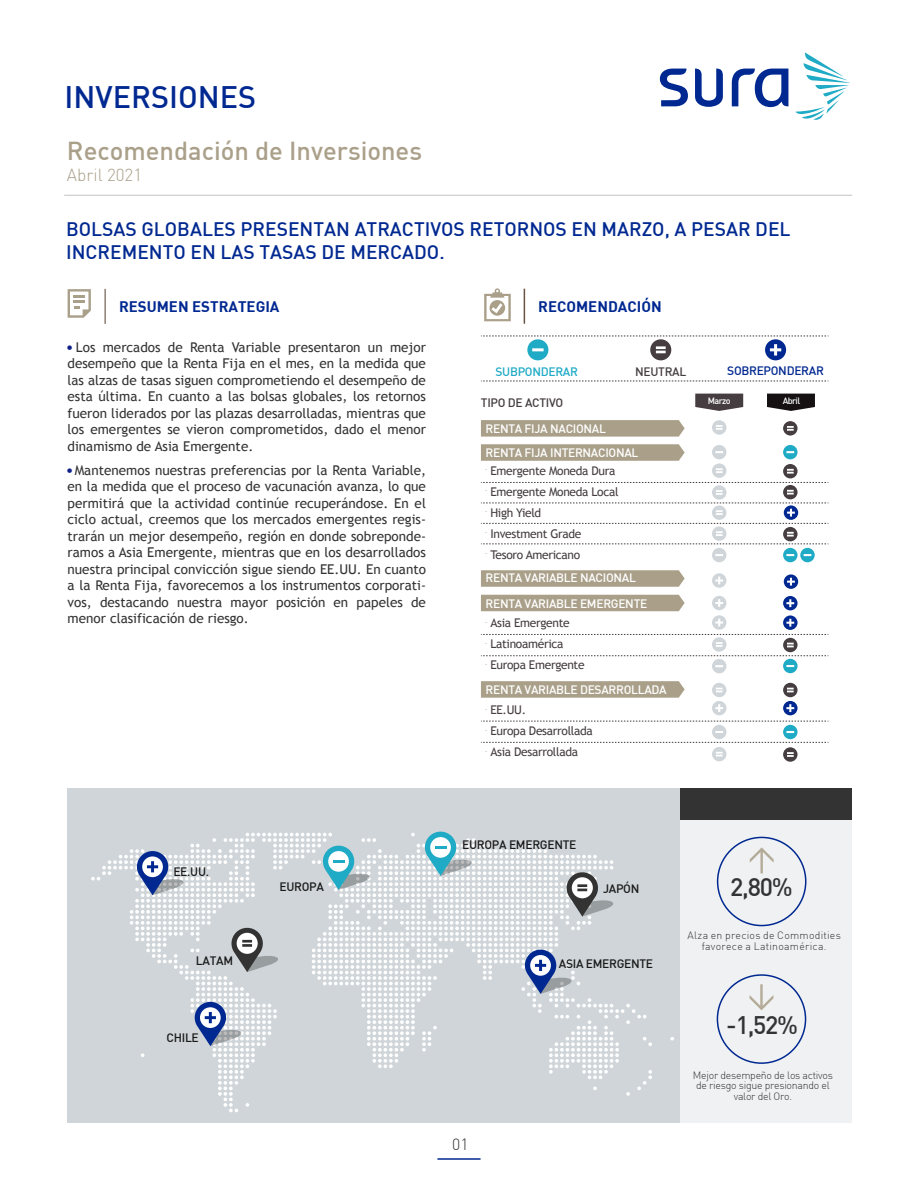
<style>
.page{position:relative;width:918px;height:1188px;background:#fff}
.page>*{position:absolute;margin:0;border:0;box-sizing:border-box;transform-origin:0 0}
.t1{font:500 30.45px "DIN";color:#002891}
.t2{font:500 25.5px "DIN";color:#aaa08a}
.t3{font:500 24.9px "DIN";color:#333}
.t4{font:500 19.2px/23px "DIN";color:#002891}
.t5{font:300 17.1px "DIN";color:#aaa08a}
.t6{font:300 15.9px "DIN";color:#333}
.t7{font:700 15px "DIN";color:#002891}
.t8{font:13.5px/16.5px "Trebuchet MS";color:#333;text-align:justify}
.t9{font:12px "Trebuchet MS";letter-spacing:-.025em;color:#453d40}
.t10{font:500 12px/24.2px "DIN";letter-spacing:-.025em;color:#fff}
.t11{font:500 12px "DIN";letter-spacing:-.025em;color:#1a1a1a}
.t12{font:500 12px "DIN";letter-spacing:-.025em;color:#453d40}
.t13{font:500 12px "DIN";letter-spacing:-.025em;color:#002891}
.t14{font:500 12px "DIN";letter-spacing:-.025em;color:#1faac5}
.t15{font:300 10.5px/10.5px "DIN";letter-spacing:-.025em;color:#333;text-align:center}
.t16{font:300 10.5px/10.5px "DIN";letter-spacing:.025em;color:#333;text-align:center}
.t17{font:500 9px "DIN";letter-spacing:-.065em;color:#fff}
.t18{font:4.5px "Trebuchet MS";color:#453d40}
</style>
<div class="page">
<hr style="left:437px;top:1158px;width:44px;height:2px;background:#002891">
<hr style="left:64px;top:195px;width:788px;height:1px;background:#868686">
<svg style="left:660px;top:69px;width:128px;height:38px"></svg>
<svg style="left:796px;top:53px;width:54px;height:67px"></svg>
<hr style="left:105px;top:289px;width:1px;height:35px;background:#695444">
<svg style="left:68px;top:289px;width:23px;height:29px"></svg>
<div style="left:678px;top:788px;width:174px;height:335px;background:#eff1f2"></div>
<svg style="left:750px;top:984px;width:23px;height:26px"></svg>
<svg style="left:750px;top:847px;width:24px;height:26px"></svg>
<div style="left:717px;top:837px;width:89px;height:89px;border:2px solid #002891;border-radius:50%"></div>
<div style="left:717px;top:974px;width:89px;height:90px;border:2px solid #002891;border-radius:50%"></div>
<hr style="left:524px;top:289px;width:1px;height:35px;background:#695444">
<svg style="left:484px;top:288px;width:27px;height:33px"></svg>
<svg style="left:783px;top:421px;width:15px;height:15px"></svg>
<svg style="left:481px;top:420px;width:204px;height:17px;background:#ada48f"></svg>
<svg style="left:481px;top:570px;width:204px;height:17px;background:#ada48f"></svg>
<svg style="left:481px;top:381px;width:348px;height:1px"></svg>
<svg style="left:695px;top:394px;width:48px;height:17px"></svg>
<svg style="left:767px;top:394px;width:48px;height:17px"></svg>
<svg style="left:481px;top:681px;width:204px;height:17px;background:#ada48f"></svg>
<svg style="left:481px;top:336px;width:348px;height:24px"></svg>
<svg style="left:783px;top:683px;width:15px;height:32px"></svg>
<svg style="left:712px;top:420px;width:14px;height:15px"></svg>
<svg style="left:481px;top:721px;width:348px;height:41px"></svg>
<svg style="left:712px;top:683px;width:14px;height:32px"></svg>
<svg style="left:481px;top:595px;width:348px;height:78px"></svg>
<svg style="left:712px;top:573px;width:14px;height:15px"></svg>
<div style="left:678px;top:788px;width:174px;height:32px;background:#333"></div>
<div style="left:67px;top:788px;width:613px;height:335px;background:#cfd5d9"></div>
<svg style="left:670px;top:1037px;width:4px;height:4px"></svg>
<svg style="left:91px;top:831px;width:561px;height:281px"></svg>
<svg style="left:784px;top:574px;width:14px;height:15px"></svg>
<svg style="left:481px;top:444px;width:348px;height:118px"></svg>
<h1 class="t1" style="left:65px;top:78px;width:193px">INVERSIONES</h1>
<h2 class="t2" style="left:67px;top:134px;width:357px">Recomendación de Inversiones</h2>
<p class="t5" style="left:67px;top:165px;width:77px">Abril 2021</p>
<h3 class="t4" style="left:66px;top:217px;width:726px">BOLSAS GLOBALES PRESENTAN ATRACTIVOS RETORNOS EN MARZO, A PESAR DEL<br>INCREMENTO EN LAS TASAS DE MERCADO.</h3>
<p class="t7" style="left:119px;top:297px;width:162px">RESUMEN ESTRATEGIA</p>
<p class="t8" style="left:68px;top:339px;width:360px"><sup>■</sup> Los mercados de Renta Variable presentaron un mejor desempeño que la Renta Fija en el mes, en la medida que las alzas de tasas siguen comprometiendo el desempeño de esta última. En cuanto a las bolsas globales, los retornos fueron liderados por las plazas desarrolladas, mientras que los emergentes se vieron comprometidos, dado el menor dinamismo de Asia Emergente.</p>
<p class="t8" style="left:68px;top:462px;width:360px"><sup>■</sup> Mantenemos nuestras preferencias por la Renta Variable, en la medida que el proceso de vacunación avanza, lo que permitirá que la actividad continúe recuperándose. En el ciclo actual, creemos que los mercados emergentes regis&shy;trarán un mejor desempeño, región en donde sobreponde&shy;ramos a Asia Emergente, mientras que en los desarrollados nuestra principal convicción sigue siendo EE.UU. En cuanto a la Renta Fija, favorecemos a los instrumentos corporati&shy;vos, destacando nuestra mayor posición en papeles de menor clasificación de riesgo.</p>
<p class="t7" style="left:538px;top:297px;width:125px">RECOMENDACIÓN</p>
<p class="t14" style="left:495px;top:364px;width:84px">SUBPONDERAR</p>
<p class="t12" style="left:635px;top:364px;width:53px">NEUTRAL</p>
<p class="t13" style="left:727px;top:363px;width:98px">SOBREPONDERAR</p>
<p class="t12" style="left:481px;top:395px;width:84px">TIPO DE ACTIVO</p>
<p class="t17" style="left:708px;top:395px;width:24px">Marzo</p>
<p class="t17" style="left:783px;top:395px;width:19px">Abril</p>
<p class="t10" style="left:486px;top:416px;width:155px">RENTA FIJA NACIONAL<br>RENTA FIJA INTERNACIONAL</p>
<p class="t18" style="left:486px;top:467px;width:3px">·</p>
<p class="t9" style="left:490px;top:464px;width:127px">Emergente Moneda Dura</p>
<p class="t18" style="left:486px;top:488px;width:3px">·</p>
<p class="t9" style="left:490px;top:485px;width:130px">Emergente Moneda Local</p>
<p class="t18" style="left:486px;top:509px;width:3px">·</p>
<p class="t9" style="left:490px;top:506px;width:52px">High Yield</p>
<p class="t18" style="left:486px;top:530px;width:3px">·</p>
<p class="t9" style="left:490px;top:527px;width:93px">Investment Grade</p>
<p class="t18" style="left:486px;top:551px;width:3px">·</p>
<p class="t9" style="left:490px;top:548px;width:91px">Tesoro Americano</p>
<p class="t10" style="left:486px;top:565px;width:163px;line-height:25.2px">RENTA VARIABLE NACIONAL<br>RENTA VARIABLE EMERGENTE</p>
<p class="t18" style="left:486px;top:619px;width:3px">·</p>
<p class="t9" style="left:490px;top:616px;width:81px">Asia Emergente</p>
<p class="t18" style="left:486px;top:640px;width:3px">·</p>
<p class="t9" style="left:490px;top:637px;width:75px">Latinoamérica</p>
<p class="t18" style="left:486px;top:661px;width:3px">·</p>
<p class="t9" style="left:490px;top:658px;width:96px">Europa Emergente</p>
<p class="t18" style="left:486px;top:706px;width:3px">·</p>
<p class="t9" style="left:490px;top:703px;width:37px">EE.UU.</p>
<p class="t18" style="left:486px;top:727px;width:3px">·</p>
<p class="t9" style="left:490px;top:724px;width:104px">Europa Desarrollada</p>
<p class="t18" style="left:486px;top:748px;width:3px">·</p>
<p class="t9" style="left:490px;top:745px;width:89px">Asia Desarrollada</p>
<p class="t10" style="left:486px;top:677px;width:183px">RENTA VARIABLE DESARROLLADA</p>
<p class="t11" style="left:173px;top:864px;width:37px">EE.UU.</p>
<p class="t11" style="left:196px;top:953px;width:39px">LATAM</p>
<p class="t11" style="left:167px;top:1030px;width:34px">CHILE</p>
<p class="t11" style="left:279px;top:879px;width:46px">EUROPA</p>
<p class="t11" style="left:462px;top:837px;width:116px">EUROPA EMERGENTE</p>
<p class="t11" style="left:603px;top:881px;width:38px">JAPÓN</p>
<p class="t6" style="left:452px;top:1135px;width:18px">01</p>
<p class="t11" style="left:559px;top:956px;width:96px">ASIA EMERGENTE</p>
<h3 class="t3" style="left:730px;top:871px;width:64px">2,80%</h3>
<p class="t16" style="left:687px;top:930px;width:155px">Alza en precios de Commodities favorece a Latinoamérica.</p>
<h3 class="t3" style="left:726px;top:1010px;width:73px">-1,52%</h3>
<p class="t15" style="left:693px;top:1070px;width:141px">Mejor desempeño de los activos de riesgo sigue presionando el valor del Oro.</p>
</div>
